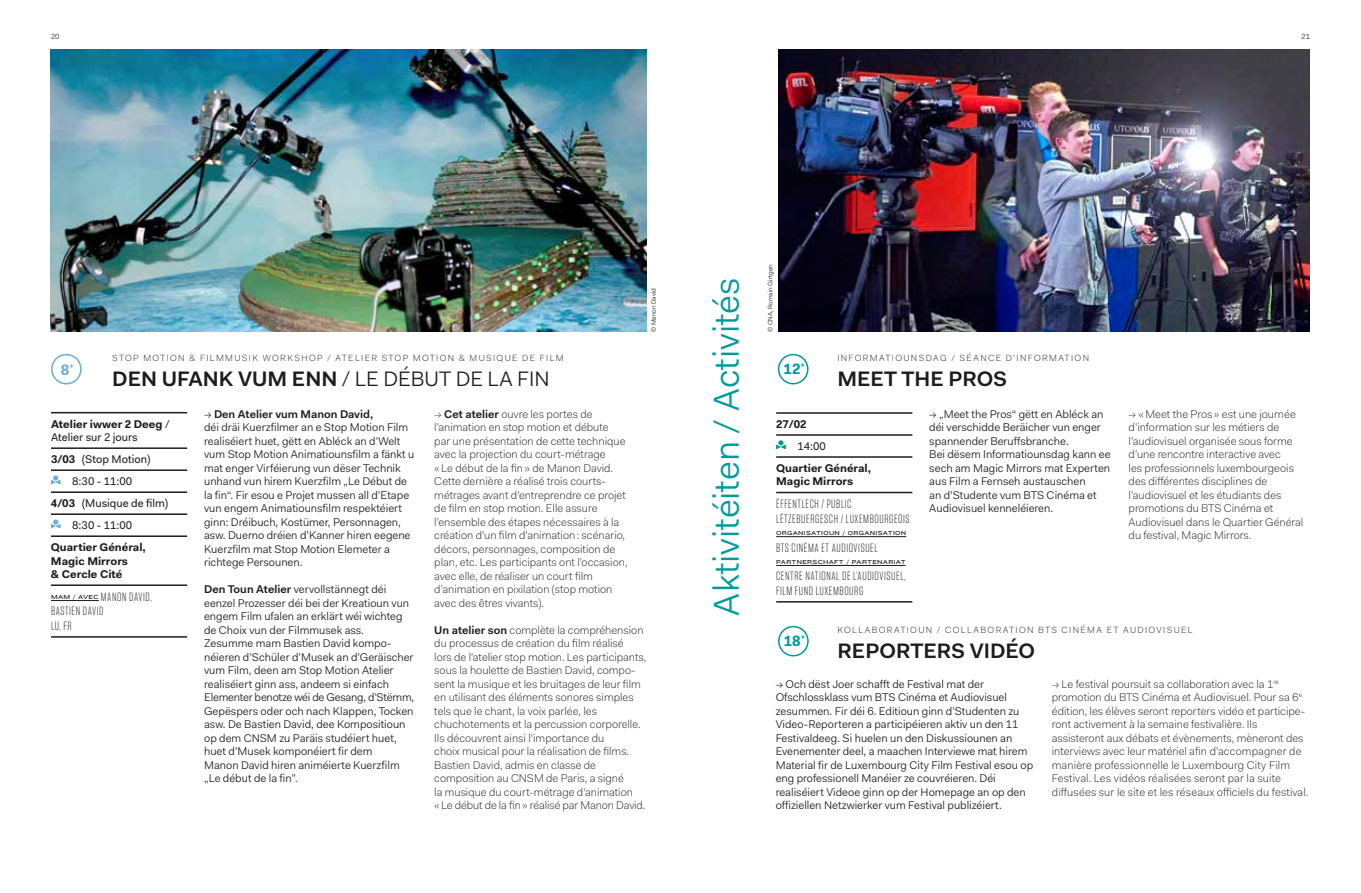
<style>
.page{position:relative;width:1361px;height:893px;background:#fff}
.page>*{position:absolute;margin:0;border:0;box-sizing:border-box;transform-origin:0 0}
.t1{font:36px "Fakt Pro Blond";color:#009a9b}
.t2{font:21px "Fakt Pro Blond";color:#1d1d1b}
.t3{font:600 21px "Fakt Pro";color:#1d1d1b}
.t4{font:700 15px "Fakt Pro";color:#009a9b}
.t5{font:700 15px "Fakt Pro";color:#69acdf}
.t6{font:300 12px/14.4px "Tungsten";letter-spacing:.05em;color:#1d1d1b}
.t7{font:300 11.25px/13.5px "Fakt Pro";color:#1d1d1b}
.t8{font:11.25px/13.5px "Fakt Pro Blond";color:#1d1d1b}
.t9{font:700 11.25px/13.5px "Fakt Pro";color:#1d1d1b}
.t10{font:11.25px "Fakt Pro";color:#1d1d1b}
.t11{font:600 11.25px "Fakt Pro";color:#1d1d1b}
.t12{font:300 9px "Fakt Pro";letter-spacing:.15em;color:#1d1d1b}
.t13{font:7.5px "Fakt Pro Blond";color:#1d1d1b}
.t14{font:6.45px "Fakt Pro Blond";color:#1d1d1b}
.t15{font:6px "Knockout HTF34 Junior Sumo";letter-spacing:.05em;color:#1d1d1b}
.s1{font-family:"Fakt Pro";font-weight:600}
.s2{font-family:"Fakt Pro Blond";font-weight:400}
.s3{font-weight:600}
.s4{font-weight:400}
.s5{font-weight:700}
</style>
<div class="page">
<img style="left:51px;top:49px;width:595px;height:283px">
<hr style="left:51px;top:412px;width:136px;height:1px;background:#1d1d1b">
<hr style="left:51px;top:447px;width:136px;height:2px;background:#1d1d1b">
<hr style="left:51px;top:469px;width:136px;height:2px;background:#1d1d1b">
<hr style="left:51px;top:491px;width:136px;height:2px;background:#1d1d1b">
<hr style="left:51px;top:513px;width:136px;height:2px;background:#1d1d1b">
<hr style="left:51px;top:535px;width:136px;height:2px;background:#1d1d1b">
<hr style="left:51px;top:584px;width:136px;height:2px;background:#1d1d1b">
<hr style="left:51px;top:600px;width:48px;height:1px;background:#1d1d1b">
<hr style="left:51px;top:636px;width:136px;height:2px;background:#1d1d1b">
<svg style="left:51px;top:475px;width:9px;height:9px"></svg>
<svg style="left:51px;top:519px;width:9px;height:9px"></svg>
<hr style="left:776px;top:412px;width:136px;height:2px;background:#1d1d1b">
<hr style="left:776px;top:434px;width:136px;height:2px;background:#1d1d1b">
<hr style="left:776px;top:456px;width:136px;height:2px;background:#1d1d1b">
<hr style="left:776px;top:492px;width:136px;height:1px;background:#1d1d1b">
<hr style="left:776px;top:536px;width:130px;height:1px;background:#1d1d1b">
<hr style="left:776px;top:565px;width:129px;height:1px;background:#1d1d1b">
<hr style="left:776px;top:601px;width:136px;height:2px;background:#1d1d1b">
<svg style="left:776px;top:440px;width:9px;height:9px"></svg>
<img style="left:778px;top:49px;width:532px;height:283px">
<div style="left:778px;top:626px;width:30px;height:30px;border:2px solid #009a9b;border-radius:50%"></div>
<div style="left:51px;top:354px;width:31px;height:30px;border:2px solid #69acdf;border-radius:50%"></div>
<div style="left:778px;top:354px;width:30px;height:30px;border:2px solid #009a9b;border-radius:50%"></div>
<p class="t13" style="left:51px;top:31px;width:10px">20</p>
<p class="t13" style="left:1301px;top:31px;width:10px">21</p>
<p class="t14" style="left:766px;top:332px;width:69px;rotate:-90deg">© CNA, Romain Girtgen</p>
<p class="t14" style="left:649px;top:332px;width:45px;rotate:-90deg">© Manon David</p>
<h1 class="t1" style="left:702px;top:615px;width:339px;rotate:-90deg">Aktivitéiten / Activités</h1>
<p class="t12" style="left:837px;top:351px;width:12px">Informatiounsdag</p>
<p class="t12" style="left:951px;top:351px;width:23px">/ Séance</p>
<p class="t12" style="left:1006px;top:351px;width:19px">d’information</p>
<h2 class="t3" style="left:837px;top:364px;width:171px">MEET THE PROS</h2>
<p class="t12" style="left:112px;top:351px;width:15px">Stop</p>
<p class="t12" style="left:143px;top:351px;width:17px">Motion</p>
<p class="t12" style="left:189px;top:351px;width:25px">&amp; Filmmusik</p>
<p class="t12" style="left:263px;top:351px;width:18px">Works</p>
<p class="t12" style="left:301px;top:351px;width:16px">hop</p>
<p class="t12" style="left:327px;top:351px;width:69px">/ ATELIER Stop</p>
<p class="t12" style="left:413px;top:351px;width:8px">motion</p>
<p class="t12" style="left:459px;top:351px;width:28px">&amp; Musique</p>
<p class="t12" style="left:522px;top:351px;width:7px">de</p>
<p class="t12" style="left:540px;top:351px;width:7px">film</p>
<h2 class="t2" style="left:112px;top:364px;width:439px"><span class="s1">DEN UFAN K VUM ENN</span> / LE DÉBUT DE LA FIN</h2>
<p class="t11" style="left:204px;top:406px;width:171px"><span class="s2">→</span> Den Atelier vum Manon David,</p>
<p class="t8" style="left:204px;top:420px;width:212px">déi dräi Kuerzfilmer an e Stop Motion Film realiséiert huet, gëtt en Abléck an d’Welt vum Stop Motion Animatiounsfilm a fänkt u mat enger Virféierung vun dëser Technik unhand vun hirem Kuerzfilm „Le Début de la fin“. Fir esou e Projet mussen all d’Etape vun engem Animatiounsfilm respektéiert ginn: Dréibuch, Kostümer, Personnagen, asw. Duerno dréien d’Kanner hiren eegene Kuerzfilm mat Stop Motion Elemeter a richtege Persounen.</p>
<p class="t8" style="left:204px;top:582px;width:212px"><span class="s1">Den Toun Atelier</span> vervollstännegt déi eenzel Prozesser déi bei der Kreatioun vun engem Film ufalen an erklärt wéi wichteg de Choix vun der Filmmusek ass.<br>Zesumme mam Bastien David kompo&shy;néieren d’Schüler d’Musek an d’Geräischer vum Film, deen am Stop Motion Atelier realiséiert ginn ass, andeem si einfach Elementer benotze wéi de Gesang, d’Stëmm, Gepëspers oder och nach Klappen, Tocken asw. De Bastien David, dee Kompositioun op dem CNSM zu Paräis studéiert huet, huet d’Musek komponéiert fir dem<br>Manon David hiren animéierte Kuerzfilm „Le début de la fin”.</p>
<h3 class="t5" style="left:61px;top:360px;width:14px">8<sup>+</sup></h3>
<h3 class="t4" style="left:783px;top:358px;width:23px">12<sup>+</sup></h3>
<p class="t7" style="left:434px;top:407px;width:195px">→ <span class="s3">Cet atelier</span> ouvre les portes de l’animation en stop motion et débute<br>par une présentation de cette technique avec la projection du court-métrage<br>«Le début de la fin» de Manon David.<br>Cette dernière a réalisé trois courts&shy;métrages avant d’entreprendre ce projet de film en stop motion. Elle assure l’ensemble des étapes nécessaires à la création d’un film d’animation: scénario, décors, personnages, composition de plan, etc. Les participants ont l’occasion, avec elle, de réaliser un court film d’animation en pixilation (stop motion avec des êtres vivants).</p>
<p class="t7" style="left:434px;top:623px;width:214px"><span class="s3">Un atelier son</span> complète la compréhension du processus de création du film réalisé<br>lors de l’atelier stop motion. Les participants, sous la houlette de Bastien David, compo&shy;sent la musique et les bruitages de leur film en utilisant des éléments sonores simples tels que le chant, la voix parlée, les chuchotements et la percussion corporelle.<br>Ils découvrent ainsi l’importance du<br>choix musical pour la réalisation de films.<br>Bastien David, admis en classe de composition au CNSM de Paris, a signé<br>la musique du court-métrage d’animation «Le début de la fin» réalisé par Manon David.</p>
<p class="t8" style="left:929px;top:407px;width:183px">→ „Meet the Pros“ gëtt en Abléck an déi verschidde Beräicher vun enger spannender Beruffsbranche.<br>Bei dësem Informatiounsdag kann ee sech am Magic Mirrors mat Experten aus Film a Fernseh austauschen<br>an d’Studente vum BTS Cinéma et<br>Audiovisuel kenneléieren.</p>
<p class="t7" style="left:1128px;top:407px;width:176px">→ «Meet the Pros » est une journée d’information sur les métiers de l’audiovisuel organisée sous forme d’une rencontre interactive avec<br>les professionnels luxembourgeois des différentes disciplines de l’audiovisuel et les étudiants des promotions du BTS Cinéma et Audiovisuel dans le Quartier Général du festival, Magic Mirrors.</p>
<p class="t9" style="left:51px;top:417px;width:120px">Atelier iwwer 2 Deeg <span class="s4">/<br>Atelier sur 2 jours</span></p>
<p class="t10" style="left:51px;top:452px;width:101px"><span class="s5">3/03</span> (Stop Motion)</p>
<p class="t10" style="left:72px;top:474px;width:62px">8:30 - 11:00</p>
<p class="t10" style="left:51px;top:496px;width:119px"><span class="s5">4/03</span> (Musique de film)</p>
<p class="t10" style="left:72px;top:518px;width:62px">8:30 - 11:00</p>
<p class="t9" style="left:51px;top:540px;width:96px">Quartier Général,<br>Magic Mirrors<br>&amp; Cercle Cité</p>
<p class="t6" style="left:51px;top:590px;width:102px"><sup>MAM</sup> <sup>/</sup> <sup>AVEC</sup> MANON DAVID,<br>BASTIEN DAVID<br>LU, FR</p>
<p class="t9" style="left:776px;top:417px;width:32px">27/02</p>
<p class="t10" style="left:797px;top:438px;width:30px">14:00</p>
<p class="t9" style="left:776px;top:461px;width:96px">Quartier Général,<br>Magic Mirrors</p>
<p class="t6" style="left:776px;top:497px;width:135px">ËFFENTLECH / PUBLIC<br>LËTZEBUERGESCH / LUXEMBOURGEOIS</p>
<p class="t15" style="left:776px;top:529px;width:18px">ORGAN</p>
<p class="t15" style="left:804px;top:529px;width:32px">ISATIOUN</p>
<p class="t15" style="left:842px;top:529px;width:23px">/ ORGAN</p>
<p class="t15" style="left:875px;top:529px;width:31px">ISATION</p>
<p class="t6" style="left:776px;top:540px;width:103px">BTS CINÉMA ET AUDIOVISUEL</p>
<p class="t15" style="left:776px;top:558px;width:103px">PARTNE RSCHAFT / PARTENA</p>
<p class="t15" style="left:888px;top:558px;width:19px">RIAT</p>
<p class="t6" style="left:776px;top:569px;width:131px">CENTRE NATIONAL DE L’AUDIOVISUEL,<br>FILM FUND LUXEMBOURG</p>
<p class="t12" style="left:837px;top:624px;width:357px">KOLLABORATIOUN / COLLABORATION BTS CINÉMA ET AUDIOVISUEL</p>
<h2 class="t3" style="left:837px;top:637px;width:101px">Reporters</h2>
<h2 class="t3" style="left:970px;top:637px;width:67px">Vidéo</h2>
<h3 class="t4" style="left:783px;top:630px;width:23px">18<sup>+</sup></h3>
<p class="t8" style="left:775px;top:677px;width:259px">→ Och dëst Joer schafft de Festival mat der Ofschlossklass vum BTS Cinéma et Audiovisuel zesummen. Fir déi 6. Editioun ginn d’Studenten zu Video-Reporteren a participéieren aktiv un den 11<br>Festivaldeeg. Si huelen un den Diskussiounen an Evenementer deel, a maachen Interviewe mat hirem Material fir de Luxembourg City Film Festival esou op eng professionell Manéier ze couvréieren. Déi realiséiert Videoe ginn op der Homepage an op den offiziellen Netzwierker vum Festival publizéiert.</p>
<p class="t7" style="left:1052px;top:677px;width:258px">→ Le festival poursuit sa collaboration avec la 1<sup>re </sup>promotion du BTS Cinéma et Audiovisuel. Pour sa 6<sup>e </sup>édition, les élèves seront reporters vidéo et participe&shy;ront activement à la semaine festivalière. Ils assisteront aux débats et évènements, mèneront des interviews avec leur matériel afin d’accompagner de manière professionnelle le Luxembourg City Film Festival. Les vidéos réalisées seront par la suite diffusées sur le site et les réseaux officiels du festival.</p>
</div>
